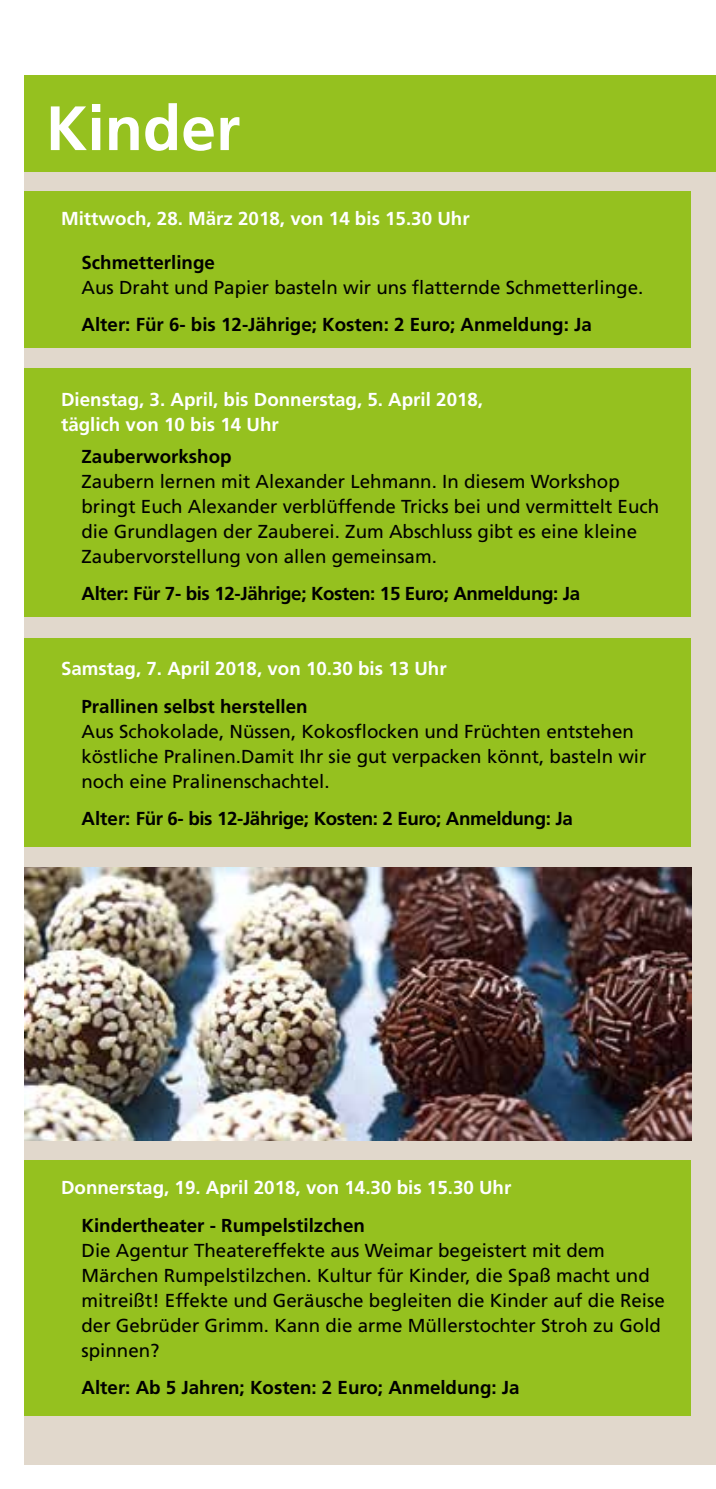
<style>
.page{position:relative;width:716px;height:1489px;background:#fff}
.page>*{position:absolute;margin:0;border:0;box-sizing:border-box;transform-origin:0 0}
.t1{font:700 62.5px "Frutiger";color:#fff}
.t2{font:18.75px/25px "Frutiger";color:#000}
.t3{font:700 18.75px/25px "Frutiger";color:#fff}
.t4{font:700 18.75px "Frutiger";color:#000}
.t5{font:700 18.75px "Frutiger";letter-spacing:-.02em;color:#000}
</style>
<div class="page">
<div style="left:25px;top:75px;width:691px;height:1388px;background:#e1d8cc"></div>
<div style="left:25px;top:75px;width:691px;height:97px;background:#95c11f"></div>
<div style="left:25px;top:191px;width:666px;height:157px;background:#95c11f"></div>
<div style="left:25px;top:1160px;width:666px;height:255px;background:#95c11f"></div>
<img style="left:25px;top:867px;width:666px;height:273px">
<div style="left:25px;top:638px;width:666px;height:208px;background:#95c11f"></div>
<div style="left:25px;top:368px;width:666px;height:249px;background:#95c11f"></div>
<h1 class="t1" style="left:46px;top:92px;width:196px">Kinder</h1>
<p class="t3" style="left:61px;top:206px;width:410px">Mittwoch, 28. März 2018, von 14 bis 15.30 Uhr</p>
<p class="t4" style="left:81px;top:251px;width:135px">Schmetterlinge</p>
<p class="t2" style="left:81px;top:275px;width:563px">Aus Draht und Papier basteln wir uns flatternde Schmetterlinge.</p>
<p class="t4" style="left:81px;top:314px;width:512px">Alter: Für 6- bis 12-Jährige; Kosten: 2 Euro; Anmeldung: Ja</p>
<p class="t3" style="left:61px;top:387px;width:423px">Dienstag, 3. April, bis Donnerstag, 5. April 2018, täglich von 10 bis 14 Uhr</p>
<p class="t4" style="left:81px;top:445px;width:152px">Zauberworkshop</p>
<p class="t2" style="left:81px;top:469px;width:579px">Zaubern lernen mit Alexander Lehmann. In diesem Workshop bringt Euch Alexander verblüffende Tricks bei und vermittelt Euch die Grundlagen der Zauberei. Zum Abschluss gibt es eine kleine Zaubervorstellung von allen gemeinsam.</p>
<p class="t5" style="left:81px;top:582px;width:500px">Alter: Für 7- bis 12-Jährige; Kosten: 15 Euro; Anmeldung: Ja</p>
<p class="t3" style="left:61px;top:656px;width:387px">Samstag, 7. April 2018, von 10.30 bis 13 Uhr</p>
<p class="t4" style="left:81px;top:695px;width:228px">Prallinen selbst herstellen</p>
<p class="t2" style="left:81px;top:719px;width:566px">Aus Schokolade, Nüssen, Kokosflocken und Früchten entstehen köstliche Pralinen.Damit Ihr sie gut verpacken könnt, basteln wir noch eine Pralinenschachtel.</p>
<p class="t5" style="left:81px;top:807px;width:493px">Alter: Für 6- bis 12-Jährige; Kosten: 2 Euro; Anmeldung: Ja</p>
<p class="t3" style="left:61px;top:1175px;width:452px">Donnerstag, 19. April 2018, von 14.30 bis 15.30 Uhr</p>
<p class="t4" style="left:81px;top:1214px;width:285px">Kindertheater - Rumpelstilzchen</p>
<p class="t2" style="left:81px;top:1237px;width:585px">Die Agentur Theatereffekte aus Weimar begeistert mit dem Märchen Rumpelstilzchen. Kultur für Kinder, die Spaß macht und mitreißt! Effekte und Geräusche begleiten die Kinder auf die Reise der Gebrüder Grimm. Kann die arme Müllerstochter Stroh zu Gold spinnen?</p>
<p class="t4" style="left:81px;top:1376px;width:439px">Alter: Ab 5 Jahren; Kosten: 2 Euro; Anmeldung: Ja</p>
</div>
